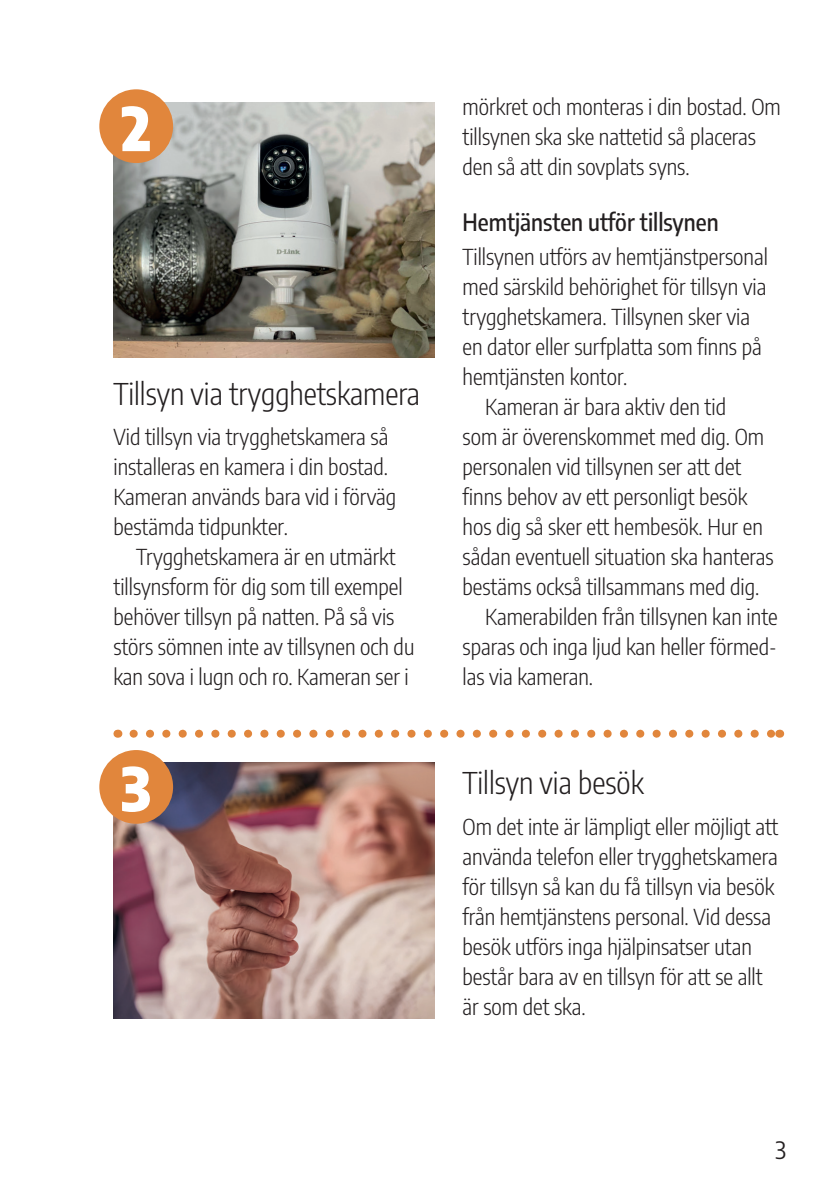
<style>
.page{position:relative;width:840px;height:1191px;background:#fff}
.page>*{position:absolute;margin:0;border:0;box-sizing:border-box;transform-origin:0 0}
.t1{font:900 60px "Encode Sans Condensed";color:#fff}
.t2{font:300 30px "Encode Sans Condensed";color:#231f20}
.t3{font:500 24px "Encode Sans Condensed";color:#231f20}
.t4{font:24px "Encode Sans Condensed";color:#231f20}
.t5{font:300 22px/30px "Encode Sans Condensed";color:#231f20}
</style>
<div class="page">
<img style="left:113px;top:763px;width:321px;height:255px">
<img style="left:113px;top:102px;width:321px;height:255px">
<div style="left:99px;top:89px;width:74px;height:74px;background:#e1863c;border-radius:50%"></div>
<div style="left:99px;top:750px;width:74px;height:73px;background:#e1863c;border-radius:50%"></div>
<svg style="left:133px;top:729px;width:637px;height:8px"></svg>
<h1 class="t1" style="left:121px;top:81px;width:31px">2</h1>
<h2 class="t2" style="left:113px;top:373px;width:308px">Tillsyn via trygghetskamera</h2>
<p class="t5" style="left:113px;top:421px;width:284px">Vid tillsyn via trygghetskamera så installeras en kamera i din bostad.<br>Kameran används bara vid i förväg bestämda tidpunkter.</p>
<p class="t5" style="left:113px;top:541px;width:302px;text-indent:23px">Trygghetskamera är en utmärkt tillsynsform för dig som till exempel behöver tillsyn på natten. På så vis störs sömnen inte av tillsynen och du kan sova i lugn och ro. Kameran ser i</p>
<h1 class="t1" style="left:121px;top:741px;width:31px">3</h1>
<p class="t5" style="left:462px;top:91px;width:319px">mörkret och monteras i din bostad. Om tillsynen ska ske nattetid så placeras den så att din sovplats syns.</p>
<p class="t3" style="left:462px;top:205px;width:257px">Hemtjänsten utför tillsynen</p>
<p class="t5" style="left:462px;top:241px;width:306px">Tillsynen utförs av hemtjänstpersonal</p>
<p class="t5" style="left:462px;top:271px;width:305px">med särskild behörighet för tillsyn via</p>
<p class="t5" style="left:462px;top:301px;width:289px">trygghetskamera. Tillsynen sker via</p>
<p class="t5" style="left:462px;top:331px;width:300px">en dator eller surfplatta som finns på</p>
<p class="t5" style="left:462px;top:361px;width:166px">hemtjänsten kontor.</p>
<p class="t5" style="left:485px;top:391px;width:242px">Kameran är bara aktiv den tid</p>
<p class="t5" style="left:462px;top:421px;width:303px">som är överenskommet med dig. Om</p>
<p class="t5" style="left:462px;top:451px;width:280px">personalen vid tillsynen ser att det</p>
<p class="t5" style="left:462px;top:481px;width:286px">finns behov av ett personligt besök</p>
<p class="t5" style="left:462px;top:511px;width:301px">hos dig så sker ett hembesök. Hur en</p>
<p class="t5" style="left:462px;top:541px;width:312px">sådan eventuell situation ska hanteras</p>
<p class="t5" style="left:462px;top:571px;width:298px">bestäms också tillsammans med dig.</p>
<p class="t5" style="left:485px;top:601px;width:294px">Kamerabilden från tillsynen kan inte</p>
<p class="t5" style="left:462px;top:631px;width:315px">sparas och inga ljud kan heller förmed-</p>
<p class="t5" style="left:462px;top:661px;width:132px">las via kameran.</p>
<h2 class="t2" style="left:462px;top:761px;width:182px">Tillsyn via besök</h2>
<p class="t5" style="left:462px;top:811px;width:317px">Om det inte är lämpligt eller möjligt att använda telefon eller trygghetskamera för tillsyn så kan du få tillsyn via besök från hemtjänstens personal. Vid dessa besök utförs inga hjälpinsatser utan består bara av en tillsyn för att se allt är som det ska.</p>
<p class="t4" style="left:775px;top:1133px;width:12px">3</p>
</div>
